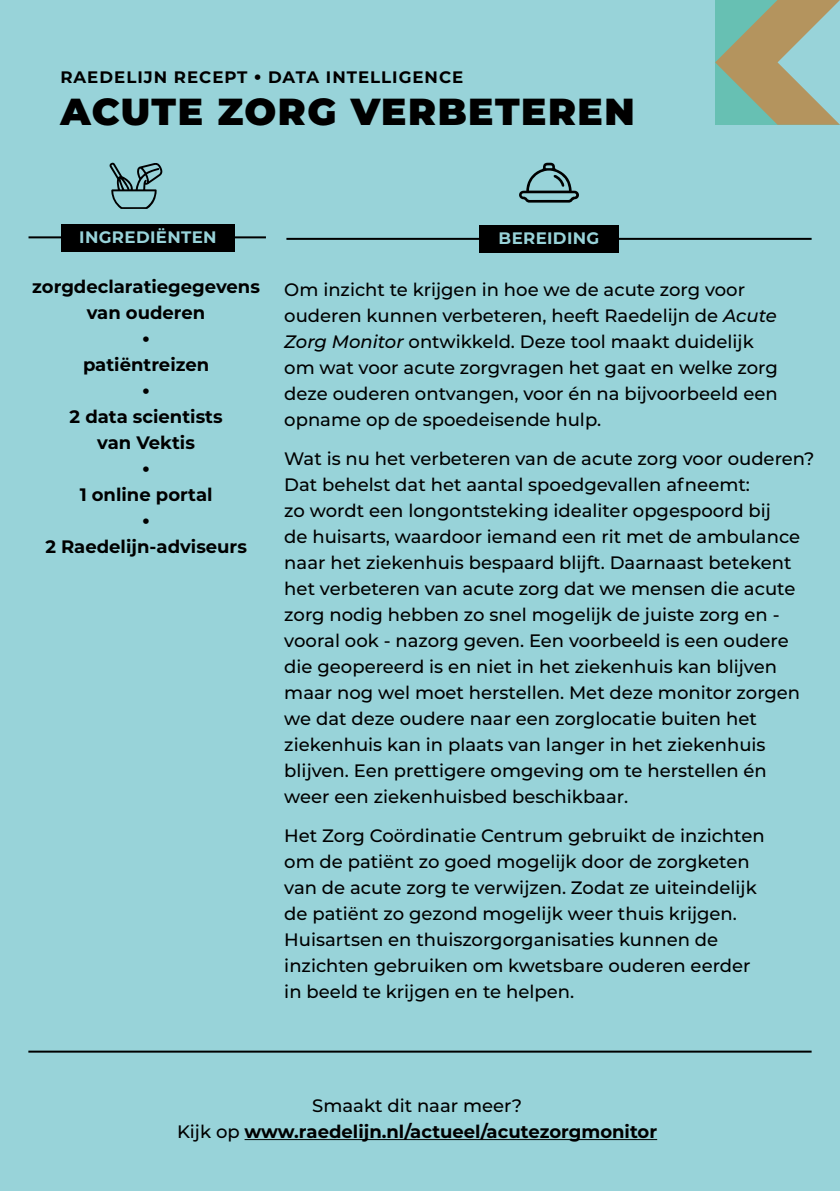
<style>
.page{position:relative;width:840px;height:1191px;background:#fff}
.page>*{position:absolute;margin:0;border:0;box-sizing:border-box;transform-origin:0 0}
.t1{font:900 37.6px "Montserrat";letter-spacing:.04em;color:#000}
.t2{font:500 18px/26px "Montserrat";color:#000}
.t3{font:700 18px/26px "Montserrat";color:#000;text-align:center}
.t4{font:700 16.6px "Montserrat";letter-spacing:.06em;color:#000}
.t5{font:700 16.6px "Montserrat";letter-spacing:.02em;color:#98d3d9}
.t6{font:900 16.6px "Montserrat";color:#000}
.s1{font-weight:900}
.s2{font-style:italic}
.s3{font-weight:500}
</style>
<div class="page">
<div style="left:0;top:0;width:839px;height:1191px;background:#98d3d9"></div>
<svg style="left:715px;top:0;width:124px;height:125px"></svg>
<hr style="left:244px;top:1139px;width:412px;height:1px;background:#000">
<hr style="left:28px;top:1050px;width:783px;height:2px;background:#000">
<svg style="left:109px;top:162px;width:53px;height:47px"></svg>
<hr style="left:28px;top:236px;width:238px;height:2px;background:#000">
<div style="left:61px;top:224px;width:173px;height:27px;background:#000"></div>
<hr style="left:286px;top:238px;width:525px;height:2px;background:#000">
<div style="left:479px;top:225px;width:139px;height:28px;background:#000"></div>
<svg style="left:519px;top:163px;width:60px;height:40px"></svg>
<p class="t4" style="left:60px;top:65px;width:404px">RAEDELIJN RECEPT <span class="s1">•</span> DATA INTELLIGENCE</p>
<h1 class="t1" style="left:60px;top:84px;width:575px">ACUTE ZORG VERBETEREN</h1>
<p class="t5" style="left:79px;top:225px;width:139px">INGREDIËNTEN</p>
<p class="t5" style="left:498px;top:226px;width:102px">BEREIDING</p>
<p class="t2" style="left:284px;top:276px;width:494px">Om inzicht te krijgen in hoe we de acute zorg voor ouderen kunnen verbeteren, heeft Raedelijn de <span class="s2">Acute Zorg Monitor</span> ontwikkeld. Deze tool maakt duidelijk om wat voor acute zorgvragen het gaat en welke zorg deze ouderen ontvangen, voor én na bijvoorbeeld een opname op de spoedeisende hulp.</p>
<p class="t2" style="left:284px;top:445px;width:531px">Wat is nu het verbeteren van de acute zorg voor ouderen?<br>Dat behelst dat het aantal spoedgevallen afneemt:<br>zo wordt een longontsteking idealiter opgespoord bij<br>de huisarts, waardoor iemand een rit met de ambulance naar het ziekenhuis bespaard blijft. Daarnaast betekent het verbeteren van acute zorg dat we mensen die acute zorg nodig hebben zo snel mogelijk de juiste zorg en - vooral ook - nazorg geven. Een voorbeeld is een oudere die geopereerd is en niet in het ziekenhuis kan blijven maar nog wel moet herstellen. Met deze monitor zorgen we dat deze oudere naar een zorglocatie buiten het ziekenhuis kan in plaats van langer in het ziekenhuis blijven. Een prettigere omgeving om te herstellen én weer een ziekenhuisbed beschikbaar.</p>
<p class="t2" style="left:284px;top:822px;width:481px">Het Zorg Coördinatie Centrum gebruikt de inzichten om de patiënt zo goed mogelijk door de zorgketen van de acute zorg te verwijzen. Zodat ze uiteindelijk de patiënt zo gezond mogelijk weer thuis krijgen.<br>Huisartsen en thuiszorgorganisaties kunnen de inzichten gebruiken om kwetsbare ouderen eerder in beeld te krijgen en te helpen.</p>
<p class="t3" style="left:32px;top:273px;width:229px">zorgdeclaratiegegevens van ouderen</p>
<p class="t6" style="left:142px;top:327px;width:9px">•</p>
<p class="t3" style="left:83px;top:351px;width:128px">patiëntreizen</p>
<p class="t6" style="left:142px;top:379px;width:9px">•</p>
<p class="t3" style="left:70px;top:403px;width:154px">2 data scientists van Vektis</p>
<p class="t6" style="left:142px;top:457px;width:9px">•</p>
<p class="t3" style="left:80px;top:481px;width:134px">1 online portal</p>
<p class="t6" style="left:142px;top:509px;width:9px">•</p>
<p class="t3" style="left:45px;top:533px;width:203px">2 Raedelijn-adviseurs</p>
<p class="t3" style="left:177px;top:1091px;width:481px"><span class="s3">Smaakt dit naar meer?<br>Kijk op</span> www.raedelijn.nl/actueel/acutezorgmonitor</p>
</div>
